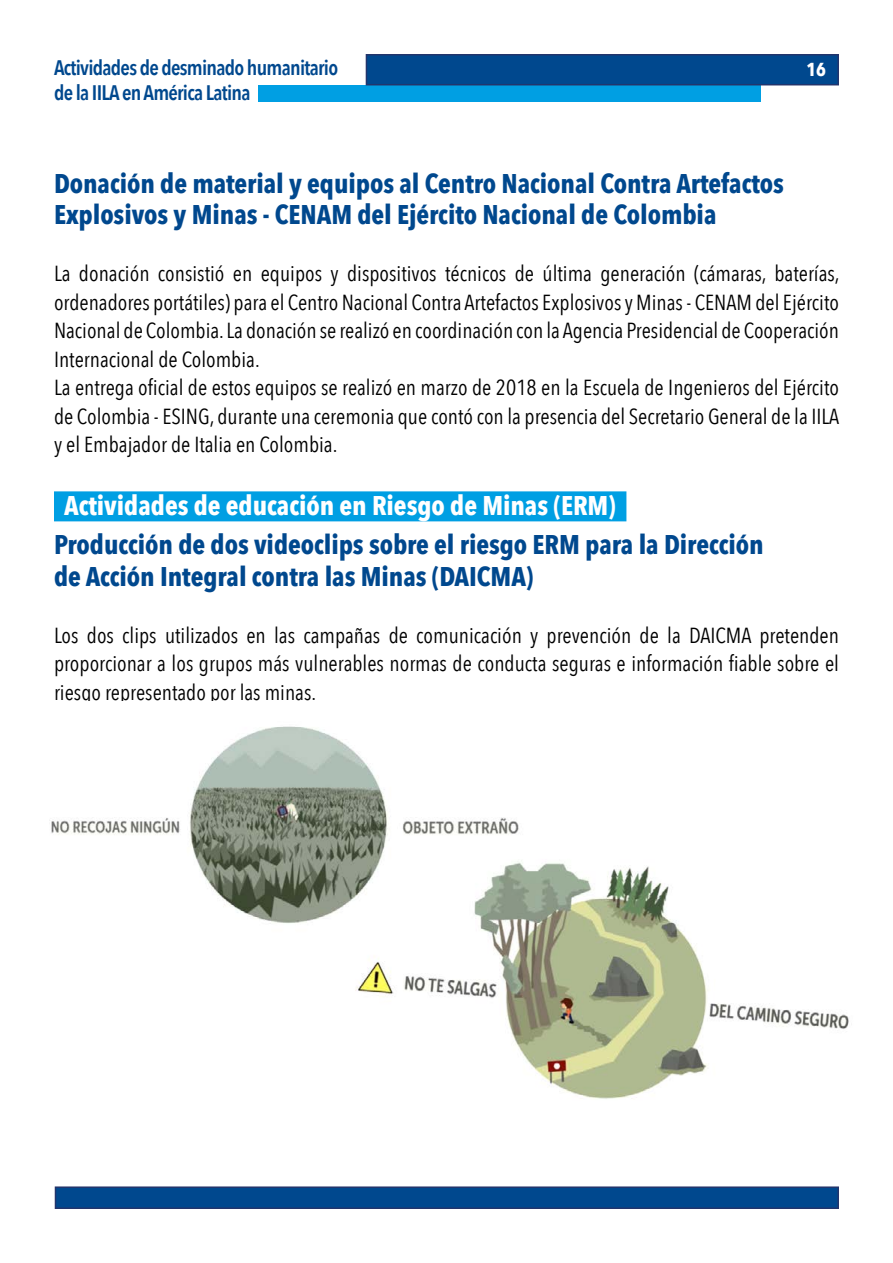
<style>
.page{position:relative;width:893px;height:1263px;background:#fff}
.page>*{position:absolute;margin:0;border:0;box-sizing:border-box;transform-origin:0 0}
.t1{font:700 27px/31.5px "Avenir Next Condensed";letter-spacing:-.005em;color:#00488e}
.t2{font:700 27px "Avenir Next Condensed";letter-spacing:-.005em;color:#fff}
.t3{font:21.75px/28.5px "Avenir Next Condensed";color:#000}
.t4{font:600 21px/25.2px "Avenir Next Condensed";letter-spacing:-.035em;color:#00488e}
.t5{font:700 18.75px "Avenir Next Condensed";color:#fff}
</style>
<div class="page">
<div style="left:54px;top:491px;width:572px;height:30px;background:#009fe3"></div>
<div style="left:55px;top:1186px;width:784px;height:23px;background:#00488e;border:2px solid #23356c"></div>
<img style="left:49px;top:726px;width:800px;height:373px">
<div style="left:258px;top:85px;width:503px;height:16px;background:#009fe3"></div>
<div style="left:366px;top:54px;width:473px;height:31px;background:#00488e;border:2px solid #23356c"></div>
<p class="t4" style="left:54px;top:54px;width:286px">Actividades de desminado humanitario de la IILA en América Latina</p>
<p class="t5" style="left:806px;top:58px;width:21px">16</p>
<p class="t1" style="left:54px;top:167px;width:731px">Donación de material y equipos al Centro Nacional Contra Artefactos<br>Explosivos y Minas - CENAM del Ejército Nacional de Colombia</p>
<p class="t3" style="left:54px;top:258px;width:787px">La donación consistió en equipos y dispositivos técnicos de última generación (cámaras, baterías, ordenadores portátiles) para el Centro Nacional Contra Artefactos Explosivos y Minas - CENAM del Ejército Nacional de Colombia. La donación se realizó en coordinación con la Agencia Presidencial de Cooperación Internacional de Colombia.<br>La entrega oficial de estos equipos se realizó en marzo de 2018 en la Escuela de Ingenieros del Ejército de Colombia - ESING, durante una ceremonia que contó con la presencia del Secretario General de la IILA y el Embajador de Italia en Colombia.</p>
<p class="t2" style="left:64px;top:489px;width:553px">Actividades de educación en Riesgo de Minas (ERM)</p>
<p class="t1" style="left:54px;top:529px;width:711px">Producción de dos videoclips sobre el riesgo ERM para la Dirección de Acción Integral contra las Minas (DAICMA)</p>
<p class="t3" style="left:54px;top:620px;width:786px;text-align:justify">Los dos clips utilizados en las campañas de comunicación y prevención de la DAICMA pretenden proporcionar a los grupos más vulnerables normas de conducta seguras e información fiable sobre el riesgo representado por las minas.</p>
</div>
